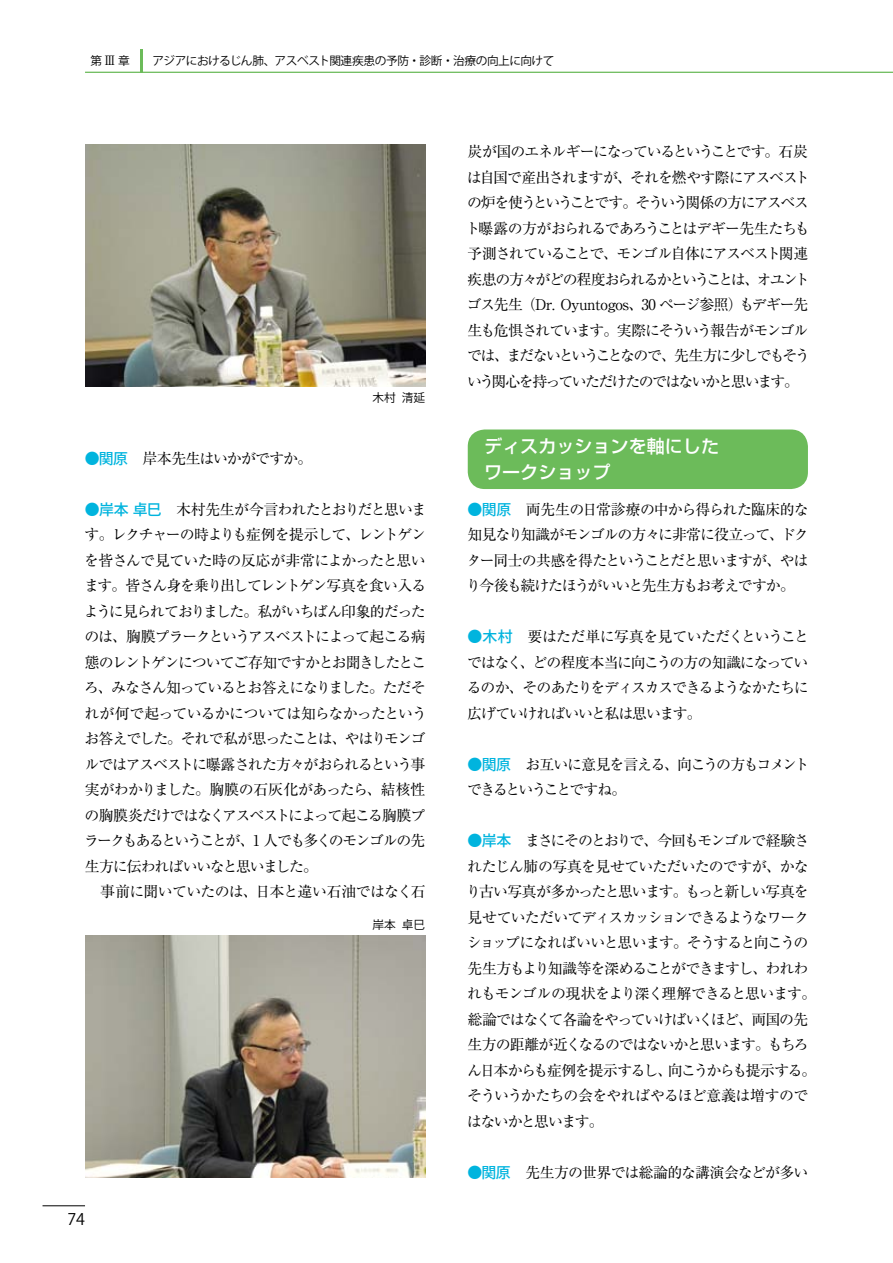
<style>
.page{position:relative;width:893px;height:1263px;background:#fff}
.page>*{position:absolute;margin:0;border:0;box-sizing:border-box;transform-origin:0 0}
.t1{font:500 18px/25.5px "Shin Go Pro";color:#fff}
.t2{font:15.9px "Koz Go Pro";color:#000}
.t3{font:14.85px/25.5px "Ryumin Pro";letter-spacing:-.08em;color:#000}
.t4{font:14.85px "Ryumin Pro";letter-spacing:-.05em;color:#000}
.t5{font:14.85px/25.5px "Ryumin Pro";letter-spacing:-.1em;color:#000}
.t6{font:11.7px "Koz Go Pro";letter-spacing:-.035em;color:#000}
.s1{font-family:"Koz Min Pro";font-size:12.75px}
.s2{font-family:"Koz Go Pro";font-weight:500;color:#00b4de}
</style>
<div class="page">
<hr style="left:43px;top:1205px;width:42px;height:1px;background:#000">
<hr style="left:85px;top:72px;width:808px;height:1px;background:#6cbb5a">
<hr style="left:140px;top:49px;width:2px;height:23px;background:#6cbb5a">
<div style="left:468px;top:429px;width:340px;height:60px;background:#6cbb5a;border-radius:17px"></div>
<img style="left:85px;top:145px;width:340px;height:242px">
<img style="left:85px;top:935px;width:340px;height:243px">
<p class="t6" style="left:90px;top:53px;width:41px">第<span class="s1">Ⅲ</span>章</p>
<p class="t6" style="left:153px;top:53px;width:403px">アジアにおけるじん肺、アスベスト関連疾患の予防・診断・治療の向上に向けて</p>
<p class="t6" style="left:373px;top:390px;width:54px">木村清延</p>
<p class="t4" style="left:85px;top:446px;width:229px"><span class="s2">●関原</span>　岸本先生はいかがですか。</p>
<p class="t3" style="left:84px;top:495px;width:344px"><span class="s2">●岸本 卓巳</span>　木村先生が今言われたとおりだと思います。レクチャーの時よりも症例を提示して、レントゲンを皆さんで見ていた時の反応が非常によかったと思います。皆さん身を乗り出してレントゲン写真を食い入るように見られておりました。私がいちばん印象的だったのは、胸膜プラークというアスベストによって起こる病態のレントゲンについてご存知ですかとお聞きしたところ、みなさん知っているとお答えになりました。ただそれが何で起っているかについては知らなかったというお答えでした。それで私が思ったことは、やはりモンゴルではアスベストに曝露された方々がおられるという事実がわかりました。胸膜の石灰化があったら、結核性の胸膜炎だけではなくアスベストによって起こる胸膜プラークもあるということが、1 人でも多くのモンゴルの先生方に伝わればいいなと思いました。<br>　事前に聞いていたのは、日本と違い石油ではなく石</p>
<p class="t2" style="left:67px;top:1209px;width:19px">74</p>
<p class="t6" style="left:373px;top:917px;width:54px">岸本卓巳</p>
<p class="t3" style="left:465px;top:138px;width:346px">炭が国のエネルギーになっているということです。石炭は自国で産出されますが、それを燃やす際にアスベストの炉を使うということです。そういう関係の方にアスベスト曝露の方がおられるであろうことはデギー先生たちも予測されていることで、モンゴル自体にアスベスト関連疾患の方々がどの程度おられるかということは、オユントゴス先生（Dr. Oyuntogos、30 ページ参照）もデギー先生も危惧されています。実際にそういう報告がモンゴルでは、まだないということなので、先生方に少しでもそういう関心を持っていただけたのではないかと思います。</p>
<p class="t1" style="left:484px;top:432px;width:236px">ディスカッションを軸にしたワークショップ</p>
<p class="t3" style="left:466px;top:495px;width:344px;text-align:justify"><span class="s2">●関原</span>　両先生の日常診療の中から得られた臨床的な知見なり知識がモンゴルの方々に非常に役立って、ドクター同士の共感を得たということだと思いますが、やはり今後も続けたほうがいいと先生方もお考えですか。</p>
<p class="t3" style="left:467px;top:623px;width:344px;text-align:justify"><span class="s2">●木村</span>　要はただ単に写真を見ていただくということではなく、どの程度本当に向こうの方の知識になっているのか、そのあたりをディスカスできるようなかたちに広げていければいいと私は思います。</p>
<p class="t5" style="left:467px;top:750px;width:344px"><span class="s2">●関原</span>　お互いに意見を言える、向こうの方もコメントできるということですね。</p>
<p class="t3" style="left:466px;top:827px;width:352px"><span class="s2">●岸本</span>　まさにそのとおりで、今回もモンゴルで経験されたじん肺の写真を見せていただいたのですが、かなり古い写真が多かったと思います。もっと新しい写真を見せていただいてディスカッションできるようなワークショップになればいいと思います。そうすると向こうの先生方もより知識等を深めることができますし、われわれもモンゴルの現状をより深く理解できると思います。総論ではなくて各論をやっていけばいくほど、両国の先生方の距離が近くなるのではないかと思います。もちろん日本からも症例を提示するし、向こうからも提示する。そういうかたちの会をやればやるほど意義は増すのではないかと思います。</p>
<p class="t4" style="left:467px;top:1161px;width:343px"><span class="s2">●関原</span>　先生方の世界では総論的な講演会などが多い</p>
</div>
